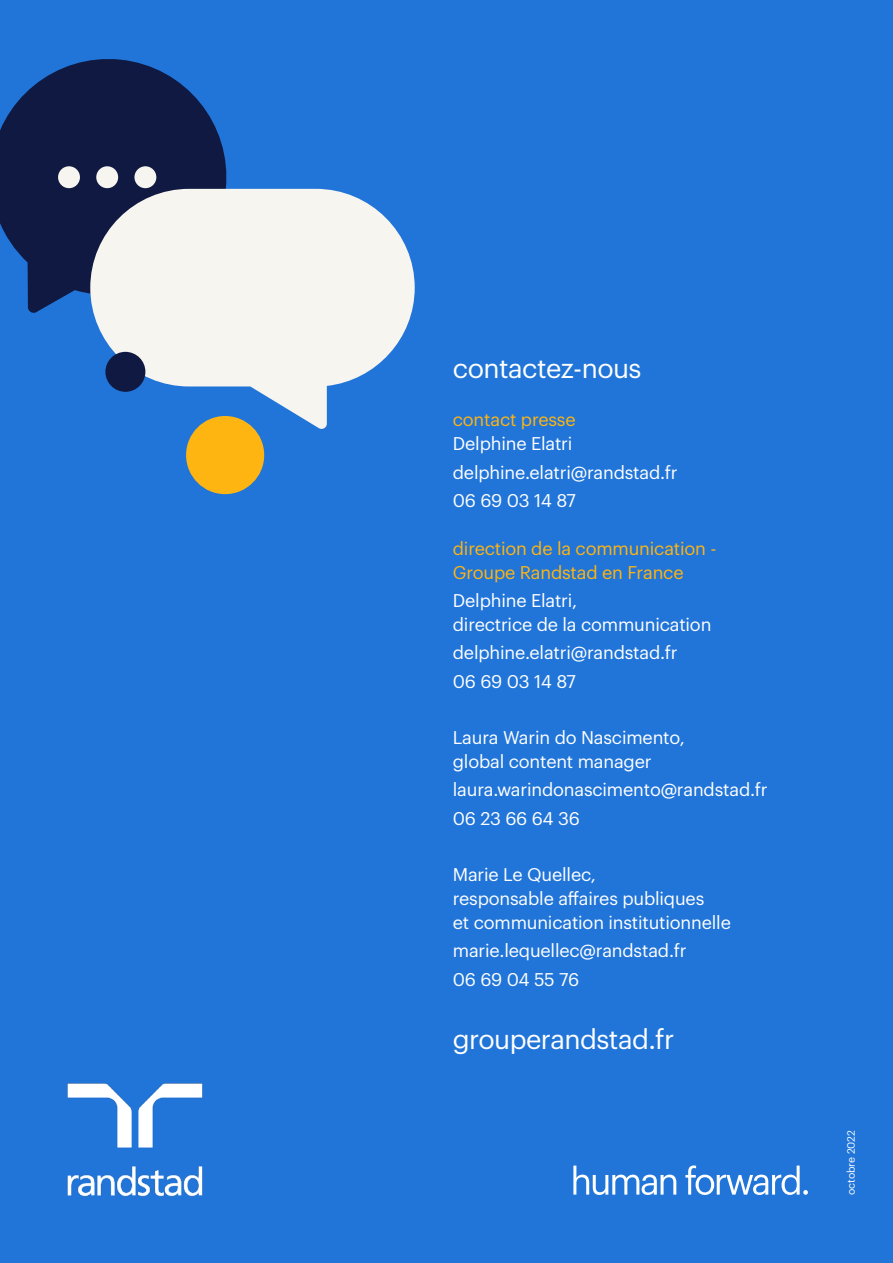
<style>
.page{position:relative;width:893px;height:1263px;background:#2175d9}
.page>*{position:absolute;margin:0;border:0;box-sizing:border-box;transform-origin:0 0}
.t1{font:27px "Graphik";letter-spacing:-.02em;color:#fff}
.t2{font:18px/28.2px "Graphik";letter-spacing:-.01em;color:#fff}
.t3{font:18px/24px "Graphik";letter-spacing:-.01em;color:#ffb511}
.t4{font:10.5px "Graphik";letter-spacing:-.01em;color:#fff}
</style>
<div class="page">
<svg style="left:573px;top:1165px;width:235px;height:30px"></svg>
<img style="left:67px;top:1083px;width:136px;height:114px">
<svg style="left:0;top:59px;width:232px;height:254px;fill:#0f1941"></svg>
<svg style="left:90px;top:189px;width:325px;height:240px;fill:#f7f5f0"></svg>
<div style="left:96px;top:166px;width:22px;height:22px;background:#f7f5f0;border-radius:50%"></div>
<div style="left:58px;top:166px;width:22px;height:22px;background:#f7f5f0;border-radius:50%"></div>
<div style="left:134px;top:166px;width:22px;height:22px;background:#f7f5f0;border-radius:50%"></div>
<div style="left:186px;top:416px;width:78px;height:78px;background:#ffb511;border-radius:50%"></div>
<div style="left:105px;top:352px;width:40px;height:40px;background:#0f1941;border-radius:50%"></div>
<h1 class="t1" style="left:453px;top:348px;width:190px">contactez-nous</h1>
<p class="t3" style="left:453px;top:406px;width:124px">contact presse</p>
<p class="t2" style="left:453px;top:428px;width:226px">Delphine Elatri delphine.elatri@randstad.fr<br>06 69 03 14 87</p>
<p class="t3" style="left:453px;top:535px;width:265px">direction de la communication -<br>Groupe Randstad en France</p>
<p class="t2" style="left:453px;top:587px;width:260px;line-height:24px">Delphine Elatri,<br>directrice de la communication</p>
<p class="t2" style="left:453px;top:637px;width:226px">delphine.elatri@randstad.fr<br>06 69 03 14 87</p>
<p class="t2" style="left:453px;top:724px;width:233px;line-height:24px">Laura Warin do Nascimento, global content manager</p>
<p class="t2" style="left:453px;top:774px;width:316px">laura.warindonascimento@randstad.fr<br>06 23 66 64 36</p>
<p class="t2" style="left:453px;top:861px;width:280px;line-height:24px">Marie Le Quellec,<br>responsable affaires publiques<br>et communication institutionnelle</p>
<p class="t2" style="left:453px;top:935px;width:235px">marie.lequellec@randstad.fr<br>06 69 04 55 76</p>
<h1 class="t1" style="left:453px;top:1019px;width:223px">grouperandstad.fr</h1>
<p class="t4" style="left:843px;top:1195px;width:66px;rotate:-90deg">octobre 2022</p>
</div>
